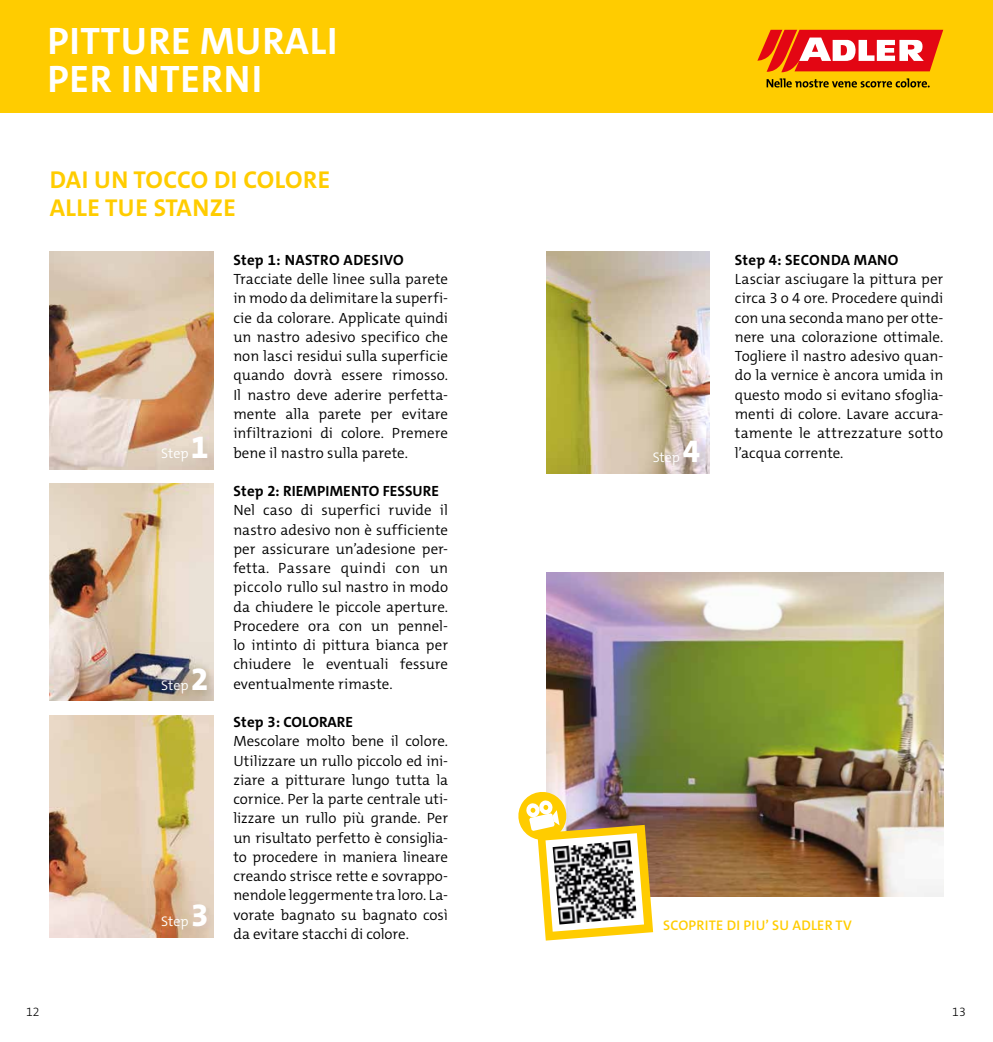
<style>
.page{position:relative;width:993px;height:1042px;background:#fff}
.page>*{position:absolute;margin:0;border:0;box-sizing:border-box;transform-origin:0 0}
.t1{font:700 38.5px/38px "The Mix C4 s";letter-spacing:.02em;color:#fff}
.t2{font:800 31.5px "The Mix C4 s";color:#fff}
.t3{font:700 24.5px/28px "The Mix C4 s";letter-spacing:.02em;color:#fc0}
.t4{font:300 14.88px/19.2px "The Mix C4 s";color:#000;text-align:justify}
.t5{font:700 14.88px "The Mix C4 s";letter-spacing:.015em;color:#000}
.t6{font:600 14px "The Mix C4 s";letter-spacing:.02em;color:#fc0}
.t7{font:300 14px "The Mix C4 s";color:#fff}
.t8{font:300 12.25px "The Mix C4 s";color:#000}
</style>
<div class="page">
<div style="left:0;top:0;width:992px;height:113px;background:#fc0"></div>
<svg style="left:766px;top:78px;width:163px;height:9px"></svg>
<svg style="left:757px;top:30px;width:185px;height:42px;background:#ec5646"></svg>
<img style="left:546px;top:573px;width:396px;height:323px">
<img style="left:50px;top:251px;width:163px;height:218px">
<img style="left:50px;top:483px;width:163px;height:218px">
<img style="left:50px;top:715px;width:163px;height:222px">
<img style="left:546px;top:251px;width:163px;height:222px">
<div style="left:160px;top:435px;width:56px;height:34px;background:#000;opacity:.05"></div>
<div style="left:651px;top:439px;width:57px;height:35px;background:#000;opacity:.05"></div>
<div style="left:160px;top:666px;width:56px;height:35px;background:#000;opacity:.05"></div>
<div style="left:160px;top:902px;width:55px;height:36px;background:#000;opacity:.05"></div>
<img style="left:518px;top:788px;width:140px;height:153px">
<img style="left:552px;top:840px;width:84px;height:84px">
<h1 class="t1" style="left:47px;top:22px;width:291px">PITTURE MURALI<br>PER INTERNI</h1>
<h3 class="t3" style="left:50px;top:166px;width:282px">DAI UN TOCCO DI COLORE<br>ALLE TUE STANZE</h3>
<p class="t5" style="left:233px;top:250px;width:172px">Step 1: NASTRO ADESIVO</p>
<p class="t4" style="left:233px;top:270px;width:216px">Tracciate delle linee sulla parete in modo da delimitare la superfi&shy;cie da colorare. Applicate quindi un nastro adesivo specifico che non lasci residui sulla superficie quando dovrà essere rimosso.<br>Il nastro deve aderire perfetta&shy;mente alla parete per evitare infiltrazioni di colore. Premere bene il nastro sulla parete.</p>
<p class="t5" style="left:233px;top:481px;width:207px">Step 2: RIEMPIMENTO FESSURE</p>
<p class="t4" style="left:233px;top:501px;width:216px">Nel caso di superfici ruvide il nastro adesivo non è sufficiente per assicurare un’adesione per&shy;fetta. Passare quindi con un piccolo rullo sul nastro in modo da chiudere le piccole aperture.<br>Procedere ora con un pennel&shy;lo intinto di pittura bianca per chiudere le eventuali fessure eventualmente rimaste.</p>
<p class="t5" style="left:233px;top:712px;width:121px">Step 3: COLORARE</p>
<p class="t4" style="left:233px;top:732px;width:216px">Mescolare molto bene il colore.<br>Utilizzare un rullo piccolo ed ini&shy;ziare a pitturare lungo tutta la cornice. Per la parte centrale uti&shy;lizzare un rullo più grande. Per un risultato perfetto è consiglia&shy;to procedere in maniera lineare creando strisce rette e sovrappo&shy;nendole leggermente tra loro. La&shy;vorate bagnato su bagnato così da evitare stacchi di colore.</p>
<p class="t7" style="left:161px;top:444px;width:29px">Step</p>
<h2 class="t2" style="left:191px;top:427px;width:19px">1</h2>
<h2 class="t2" style="left:191px;top:658px;width:19px">2</h2>
<p class="t7" style="left:161px;top:676px;width:29px">Step</p>
<h2 class="t2" style="left:191px;top:895px;width:19px">3</h2>
<p class="t7" style="left:161px;top:912px;width:29px">Step</p>
<p class="t7" style="left:652px;top:448px;width:29px">Step</p>
<h2 class="t2" style="left:682px;top:431px;width:19px">4</h2>
<p class="t5" style="left:734px;top:250px;width:165px">Step 4: SECONDA MANO</p>
<p class="t4" style="left:734px;top:270px;width:210px">Lasciar asciugare la pittura per circa 3 o 4 ore. Procedere quindi con una seconda mano per otte&shy;nere una colorazione ottimale.<br>Togliere il nastro adesivo quan&shy;do la vernice è ancora umida in questo modo si evitano sfoglia&shy;menti di colore. Lavare accura&shy;tamente le attrezzature sotto l’acqua corrente.</p>
<p class="t6" style="left:663px;top:916px;width:190px">SCOPRITE DI PIU’ SU ADLER TV</p>
<p class="t8" style="left:26px;top:1004px;width:15px">12</p>
<p class="t8" style="left:951px;top:1004px;width:15px">13</p>
</div>
